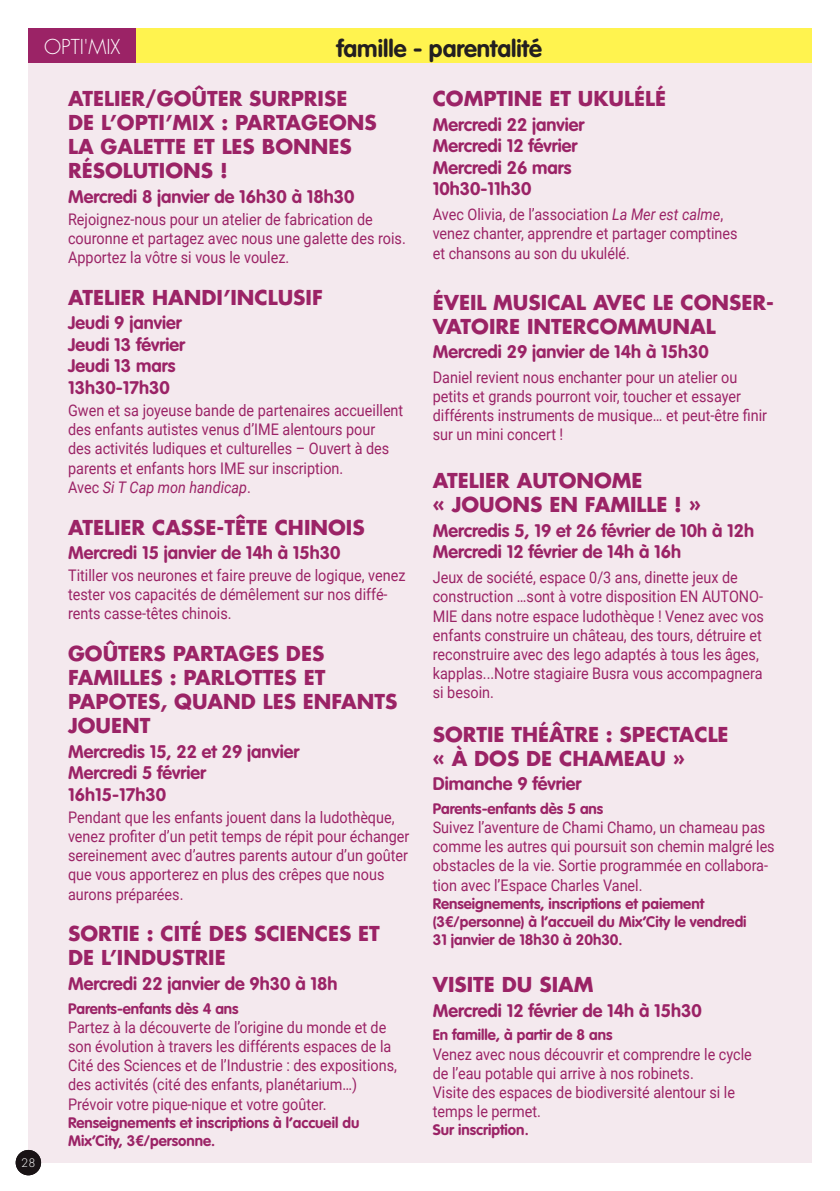
<style>
.page{position:relative;width:840px;height:1191px;background:#fff}
.page>*{position:absolute;margin:0;border:0;box-sizing:border-box;transform-origin:0 0}
.t1{font:700 24px "VAG Rounded Std";color:#231f20}
._01-T-OPTIMIX{font:700 20px/24px "Futura Std";color:#9b2366}
.t2{font:300 20px "Futura Std";color:#fff}
._02-OPTIMIX-DATES-DUREE-LIEU{font:700 18px "VAG Rounded Std";color:#9b2366}
._03-OPTIMIX-TEXTE{font:16px/19.2px "Roboto";color:#9b2366;scale:.9 1}
._04-OPTIMIX-TARIFS-PUBLIC{font:700 15px/18px "VAG Rounded Std";color:#9b2366}
.t3{font:300 13px "Futura PT";color:#fff}
.s1{font-style:italic}
</style>
<div class="page">
<div style="left:28px;top:63px;width:783px;height:1099px;background:#f4e9ee"></div>
<div style="left:67px;top:28px;width:744px;height:35px;background:#fff34f"></div>
<div style="left:28px;top:28px;width:108px;height:35px;background:#9b2366"></div>
<div style="left:16px;top:1150px;width:25px;height:25px;background:#191315;border-radius:50%"></div>
<p class="t3" style="left:21px;top:1155px;width:16px">28</p>
<p class="t2" style="left:44px;top:34px;width:78px">MIX’CITY</p>
<p class="t2" style="left:44px;top:34px;width:78px">OPTI'MIX</p>
<h1 class="t1" style="left:336px;top:34px;width:207px">famille - parentalité</h1>
<p class="_01-T-OPTIMIX" style="left:68px;top:86px;width:310px">ATELIER/GOÛTER SURPRISE<br>DE L’OPTI’MIX : PARTAGEONS<br>LA GALETTE ET LES BONNES<br>RÉSOLUTIONS !</p>
<p class="_02-OPTIMIX-DATES-DUREE-LIEU" style="left:68px;top:186px;width:288px">Mercredi 8 janvier de 16h30 à 18h30</p>
<p class="_03-OPTIMIX-TEXTE" style="left:68px;top:209px;width:376px">Rejoignez-nous pour un atelier de fabrication de couronne et partagez avec nous une galette des rois.<br>Apportez la vôtre si vous le voulez.</p>
<p class="_01-T-OPTIMIX" style="left:68px;top:285px;width:256px">ATELIER HANDI’INCLUSIF</p>
<p class="_02-OPTIMIX-DATES-DUREE-LIEU" style="left:68px;top:312px;width:115px">Jeudi 9 janvier</p>
<p class="_02-OPTIMIX-DATES-DUREE-LIEU" style="left:68px;top:334px;width:118px">Jeudi 13 février</p>
<p class="_02-OPTIMIX-DATES-DUREE-LIEU" style="left:68px;top:355px;width:109px">Jeudi 13 mars</p>
<p class="_02-OPTIMIX-DATES-DUREE-LIEU" style="left:68px;top:377px;width:103px">13h30-17h30</p>
<p class="_03-OPTIMIX-TEXTE" style="left:68px;top:400px;width:374px">Gwen et sa joyeuse bande de partenaires accueillent des enfants autistes venus d’IME alentours pour<br>des activités ludiques et culturelles – Ouvert à des parents et enfants hors IME sur inscription.<br>Avec <span class="s1">Si T Cap mon handicap</span>.</p>
<p class="_01-T-OPTIMIX" style="left:68px;top:515px;width:298px">ATELIER CASSE-TÊTE CHINOIS</p>
<p class="_02-OPTIMIX-DATES-DUREE-LIEU" style="left:68px;top:542px;width:274px">Mercredi 15 janvier de 14h à 15h30</p>
<p class="_03-OPTIMIX-TEXTE" style="left:68px;top:565px;width:376px">Titiller vos neurones et faire preuve de logique, venez tester vos capacités de démêlement sur nos diffé&shy;rents casse-têtes chinois.</p>
<p class="_01-T-OPTIMIX" style="left:68px;top:641px;width:331px">GOÛTERS PARTAGES DES<br>FAMILLES : PARLOTTES ET<br>PAPOTES, QUAND LES ENFANTS<br>JOUENT</p>
<p class="_02-OPTIMIX-DATES-DUREE-LIEU" style="left:68px;top:740px;width:233px">Mercredis 15, 22 et 29 janvier</p>
<p class="_02-OPTIMIX-DATES-DUREE-LIEU" style="left:68px;top:762px;width:139px">Mercredi 5 février</p>
<p class="_02-OPTIMIX-DATES-DUREE-LIEU" style="left:68px;top:784px;width:100px">16h15-17h30</p>
<p class="_03-OPTIMIX-TEXTE" style="left:68px;top:807px;width:380px">Pendant que les enfants jouent dans la ludothèque, venez profiter d’un petit temps de répit pour échanger sereinement avec d’autres parents autour d’un goûter que vous apporterez en plus des crêpes que nous aurons préparées.</p>
<p class="_01-T-OPTIMIX" style="left:68px;top:921px;width:313px">SORTIE : CITÉ DES SCIENCES ET<br>DE L’INDUSTRIE</p>
<p class="_02-OPTIMIX-DATES-DUREE-LIEU" style="left:68px;top:973px;width:271px">Mercredi 22 janvier de 9h30 à 18h</p>
<p class="_04-OPTIMIX-TARIFS-PUBLIC" style="left:68px;top:999px;width:172px">Parents-enfants dès 4 ans</p>
<p class="_03-OPTIMIX-TEXTE" style="left:68px;top:1016px;width:367px">Partez à la découverte de l’origine du monde et de son évolution à travers les différents espaces de la Cité des Sciences et de l’Industrie : des expositions, des activités (cité des enfants, planétarium…)</p>
<p class="_03-OPTIMIX-TEXTE" style="left:68px;top:1093px;width:288px">Prévoir votre pique-nique et votre goûter.</p>
<p class="_04-OPTIMIX-TARIFS-PUBLIC" style="left:68px;top:1113px;width:292px">Renseignements et inscriptions à l’accueil du<br>Mix’City, 3€/personne.</p>
<p class="_01-T-OPTIMIX" style="left:432px;top:86px;width:235px">COMPTINE ET UKULÉLÉ</p>
<p class="_02-OPTIMIX-DATES-DUREE-LIEU" style="left:432px;top:114px;width:153px">Mercredi 22 janvier</p>
<p class="_02-OPTIMIX-DATES-DUREE-LIEU" style="left:432px;top:135px;width:146px">Mercredi 12 février</p>
<p class="_02-OPTIMIX-DATES-DUREE-LIEU" style="left:432px;top:157px;width:140px">Mercredi 26 mars</p>
<p class="_02-OPTIMIX-DATES-DUREE-LIEU" style="left:432px;top:178px;width:100px">10h30-11h30</p>
<p class="_03-OPTIMIX-TEXTE" style="left:432px;top:204px;width:340px">Avec Olivia, de l’association <span class="s1">La Mer est calme</span>, venez chanter, apprendre et partager comptines et chansons au son du ukulélé.</p>
<p class="_01-T-OPTIMIX" style="left:432px;top:290px;width:342px">ÉVEIL MUSICAL AVEC LE CONSER-<br>VATOIRE INTERCOMMUNAL</p>
<p class="_02-OPTIMIX-DATES-DUREE-LIEU" style="left:432px;top:341px;width:277px">Mercredi 29 janvier de 14h à 15h30</p>
<p class="_03-OPTIMIX-TEXTE" style="left:432px;top:367px;width:373px">Daniel revient nous enchanter pour un atelier ou petits et grands pourront voir, toucher et essayer différents instruments de musique… et peut-être finir sur un mini concert !</p>
<p class="_01-T-OPTIMIX" style="left:432px;top:468px;width:269px">ATELIER AUTONOME<br>« JOUONS EN FAMILLE ! »</p>
<p class="_02-OPTIMIX-DATES-DUREE-LIEU" style="left:432px;top:520px;width:323px">Mercredis 5, 19 et 26 février de 10h à 12h</p>
<p class="_02-OPTIMIX-DATES-DUREE-LIEU" style="left:432px;top:541px;width:250px">Mercredi 12 février de 14h à 16h</p>
<p class="_03-OPTIMIX-TEXTE" style="left:432px;top:567px;width:369px">Jeux de société, espace 0/3 ans, dinette jeux de construction …sont à votre disposition EN AUTONO-MIE dans notre espace ludothèque ! Venez avec vos enfants construire un château, des tours, détruire et reconstruire avec des lego adaptés à tous les âges, kapplas...Notre stagiaire Busra vous accompagnera si besoin.</p>
<p class="_01-T-OPTIMIX" style="left:432px;top:722px;width:297px">SORTIE THÉÂTRE : SPECTACLE « À DOS DE CHAMEAU »</p>
<p class="_02-OPTIMIX-DATES-DUREE-LIEU" style="left:432px;top:773px;width:150px">Dimanche 9 février</p>
<p class="_04-OPTIMIX-TARIFS-PUBLIC" style="left:432px;top:800px;width:172px">Parents-enfants dès 5 ans</p>
<p class="_03-OPTIMIX-TEXTE" style="left:432px;top:817px;width:381px">Suivez l’aventure de Chami Chamo, un chameau pas comme les autres qui poursuit son chemin malgré les obstacles de la vie. Sortie programmée en collabora&shy;tion avec l’Espace Charles Vanel.</p>
<p class="_04-OPTIMIX-TARIFS-PUBLIC" style="left:432px;top:894px;width:315px">Renseignements, inscriptions et paiement (3€/personne) à l’accueil du Mix’City le vendredi<br>31 janvier de 18h30 à 20h30.</p>
<p class="_01-T-OPTIMIX" style="left:432px;top:972px;width:162px">VISITE DU SIAM</p>
<p class="_02-OPTIMIX-DATES-DUREE-LIEU" style="left:432px;top:999px;width:270px">Mercredi 12 février de 14h à 15h30</p>
<p class="_04-OPTIMIX-TARIFS-PUBLIC" style="left:432px;top:1026px;width:181px">En famille, à partir de 8 ans</p>
<p class="_03-OPTIMIX-TEXTE" style="left:432px;top:1043px;width:356px">Venez avec nous découvrir et comprendre le cycle de l’eau potable qui arrive à nos robinets.</p>
<p class="_03-OPTIMIX-TEXTE" style="left:432px;top:1082px;width:337px">Visite des espaces de biodiversité alentour si le temps le permet.</p>
<p class="_04-OPTIMIX-TARIFS-PUBLIC" style="left:432px;top:1121px;width:97px">Sur inscription.</p>
</div>
